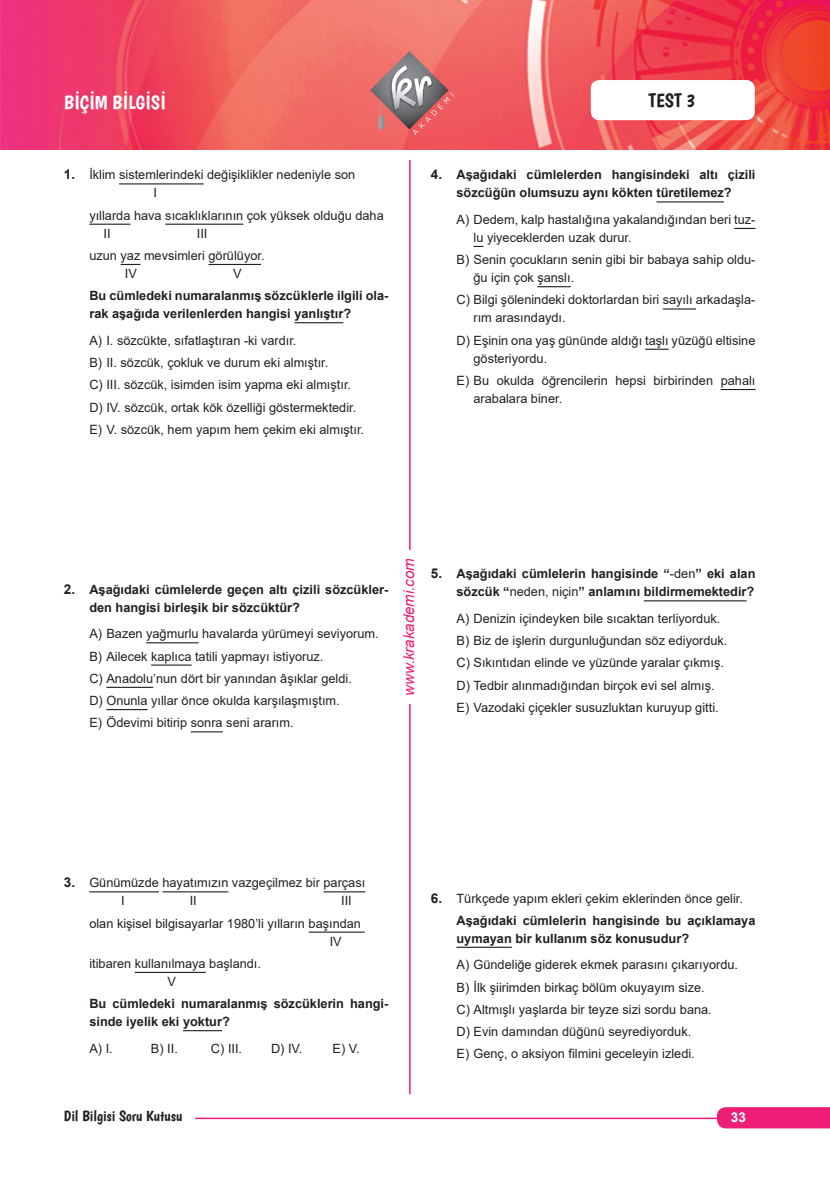
<style>
.page{position:relative;width:830px;height:1191px;background:#fff}
.page>*{position:absolute;margin:0;border:0;box-sizing:border-box;transform-origin:0 0}
.t1{font:19.5px "Boogaloo";color:#fff}
.t2{font:19.5px "Boogaloo";color:#231f20}
.t3{font:15px "Boogaloo";color:#231f20}
.t4{font:italic 15px "Arial";color:#ee1e76}
.t5{font:700 13.5px "Arial";color:#fff}
.tek_sık{font:12.75px/18px "Arial";color:#231f20}
.Soru{font:700 12.75px/18px "Arial";color:#231f20}
.Soru_metni{font:12.75px "Arial";color:#231f20}
._5_li_şık{font:12.75px "Arial";color:#231f20}
.s1{font-weight:700;font-size:13.5px}
.s2{font-size:13.5px}
.s3{font-weight:400}
</style>
<div class="page">
<hr style="left:409px;top:160px;width:1px;height:934px;background:#ee1e76">
<div style="left:395px;top:550px;width:26px;height:153px;background:#fff"></div>
<svg style="left:716px;top:1107px;width:113px;height:21px;background:#ee2479"></svg>
<img style="left:0;top:0;width:829px;height:150px">
<div style="left:590px;top:80px;width:164px;height:40px;background:#fff;border-radius:9px"></div>
<svg style="left:370px;top:51px;width:84px;height:84px;background:#c37878"></svg>
<hr style="left:195px;top:1117px;width:523px;height:2px;background:#ee1e76">
<hr style="left:119px;top:183px;width:84px;height:1px;background:#231f20">
<hr style="left:89px;top:224px;width:41px;height:1px;background:#231f20">
<hr style="left:165px;top:224px;width:78px;height:1px;background:#231f20">
<svg style="left:120px;top:264px;width:20px;height:1px"></svg>
<hr style="left:208px;top:264px;width:53px;height:1px;background:#231f20">
<hr style="left:294px;top:322px;width:49px;height:1px;background:#231f20">
<hr style="left:146px;top:642px;width:52px;height:1px;background:#231f20">
<hr style="left:151px;top:664px;width:40px;height:1px;background:#231f20">
<hr style="left:106px;top:687px;width:47px;height:1px;background:#231f20">
<hr style="left:106px;top:709px;width:41px;height:1px;background:#231f20">
<hr style="left:191px;top:731px;width:32px;height:1px;background:#231f20">
<hr style="left:89px;top:891px;width:70px;height:1px;background:#231f20">
<hr style="left:162px;top:891px;width:66px;height:1px;background:#231f20">
<hr style="left:323px;top:891px;width:42px;height:1px;background:#231f20">
<hr style="left:308px;top:931px;width:56px;height:1px;background:#231f20">
<hr style="left:135px;top:971px;width:71px;height:2px;background:#231f20">
<hr style="left:183px;top:1030px;width:39px;height:1px;background:#231f20">
<hr style="left:656px;top:201px;width:67px;height:1px;background:#231f20">
<svg style="left:734px;top:228px;width:21px;height:1px"></svg>
<hr style="left:537px;top:286px;width:33px;height:1px;background:#231f20">
<hr style="left:662px;top:308px;width:33px;height:1px;background:#231f20">
<svg style="left:645px;top:349px;width:23px;height:1px"></svg>
<hr style="left:720px;top:389px;width:35px;height:1px;background:#231f20">
<hr style="left:643px;top:600px;width:103px;height:1px;background:#231f20">
<hr style="left:456px;top:946px;width:55px;height:2px;background:#231f20">
<h1 class="t1" style="left:64px;top:91px;width:103px">BİÇİM BİLGİSİ</h1>
<h1 class="t2" style="left:648px;top:89px;width:49px">TEST 3</h1>
<p class="tek_sık" style="left:64px;top:166px;width:293px"><span class="s1">1.</span> İklim sistemlerindeki değişiklikler nedeniyle son</p>
<p class="Soru_metni" style="left:153px;top:184px;width:5px">I</p>
<p class="Soru_metni" style="left:89px;top:206px;width:296px">yıllarda hava sıcaklıklarının çok yüksek olduğu daha</p>
<p class="Soru_metni" style="left:103px;top:224px;width:9px">II</p>
<p class="Soru_metni" style="left:197px;top:224px;width:12px">III</p>
<p class="Soru_metni" style="left:89px;top:247px;width:177px">uzun yaz mevsimleri görülüyor.</p>
<p class="Soru_metni" style="left:125px;top:265px;width:14px">IV</p>
<p class="Soru_metni" style="left:233px;top:265px;width:10px">V</p>
<p class="Soru" style="left:89px;top:287px;width:300px">Bu cümledeki numaralanmış sözcüklerle ilgili ola&shy;rak aşağıda verilenlerden hangisi yanlıştır?</p>
<p class="tek_sık" style="left:89px;top:331px;width:208px">A) I. sözcükte, sıfatlaştıran -ki vardır.</p>
<p class="tek_sık" style="left:89px;top:353px;width:240px">B) II. sözcük, çokluk ve durum eki almıştır.</p>
<p class="tek_sık" style="left:89px;top:376px;width:263px">C) III. sözcük, isimden isim yapma eki almıştır.</p>
<p class="tek_sık" style="left:89px;top:398px;width:268px">D) IV. sözcük, ortak kök özelliği göstermektedir.</p>
<p class="tek_sık" style="left:89px;top:420px;width:276px">E) V. sözcük, hem yapım hem çekim eki almıştır.</p>
<p class="Soru" style="left:431px;top:166px;width:326px;text-align:center"><span class="s2">4.</span> Aşağıdaki cümlelerden hangisindeki altı çizili sözcüğün olumsuzu aynı kökten türetilemez?</p>
<p class="tek_sık" style="left:473px;top:210px;width:283px;text-indent:-17px">A) Dedem, kalp hastalığına yakalandığından beri tuz&shy;lu yiyeceklerden uzak durur.</p>
<p class="tek_sık" style="left:473px;top:251px;width:283px;text-indent:-17px">B) Senin çocukların senin gibi bir babaya sahip oldu&shy;ğu için çok şanslı.</p>
<p class="tek_sık" style="left:473px;top:291px;width:283px;text-indent:-17px">C) Bilgi şölenindeki doktorlardan biri sayılı arkadaşla&shy;rım arasındaydı.</p>
<p class="tek_sık" style="left:473px;top:331px;width:283px;text-indent:-17px">D) Eşinin ona yaş gününde aldığı taşlı yüzüğü eltisine gösteriyordu.</p>
<p class="tek_sık" style="left:473px;top:371px;width:283px;text-indent:-17px">E) Bu okulda öğrencilerin hepsi birbirinden pahalı arabalara biner.</p>
<p class="Soru" style="left:89px;top:580px;width:300px;text-indent:-26px"><span class="s2">2.</span> Aşağıdaki cümlelerde geçen altı çizili sözcükler&shy;den hangisi birleşik bir sözcüktür?</p>
<p class="tek_sık" style="left:89px;top:625px;width:291px">A) Bazen yağmurlu havalarda yürümeyi seviyorum.</p>
<p class="tek_sık" style="left:89px;top:647px;width:235px">B) Ailecek kaplıca tatili yapmayı istiyoruz.</p>
<p class="tek_sık" style="left:89px;top:669px;width:264px">C) Anadolu’nun dört bir yanından âşıklar geldi.</p>
<p class="tek_sık" style="left:89px;top:691px;width:252px">D) Onunla yıllar önce okulda karşılaşmıştım.</p>
<p class="tek_sık" style="left:89px;top:714px;width:206px">E) Ödevimi bitirip sonra seni ararım.</p>
<p class="t4" style="left:399px;top:696px;width:139px;rotate:-90deg">www.krakademi.com</p>
<p class="Soru" style="left:431px;top:565px;width:326px;text-align:right"><span class="s2">5.</span> Aşağıdaki cümlelerin hangisinde “<span class="s3">-den</span>” eki alan sözcük “<span class="s3">neden, niçin</span>” anlamını bildirmemektedir?</p>
<p class="tek_sık" style="left:456px;top:609px;width:265px">A) Denizin içindeyken bile sıcaktan terliyorduk.</p>
<p class="tek_sık" style="left:456px;top:631px;width:272px">B) Biz de işlerin durgunluğundan söz ediyorduk.</p>
<p class="tek_sık" style="left:456px;top:654px;width:269px">C) Sıkıntıdan elinde ve yüzünde yaralar çıkmış.</p>
<p class="tek_sık" style="left:456px;top:676px;width:259px">D) Tedbir alınmadığından birçok evi sel almış.</p>
<p class="tek_sık" style="left:456px;top:698px;width:263px">E) Vazodaki çiçekler susuzluktan kuruyup gitti.</p>
<p class="tek_sık" style="left:64px;top:873px;width:303px"><span class="s1">3.</span> Günümüzde hayatımızın vazgeçilmez bir parçası</p>
<p class="Soru_metni" style="left:121px;top:892px;width:5px">I</p>
<p class="Soru_metni" style="left:190px;top:892px;width:9px">II</p>
<p class="Soru_metni" style="left:341px;top:892px;width:12px">III</p>
<p class="Soru_metni" style="left:89px;top:914px;width:273px">olan kişisel bilgisayarlar 1980’li yılların başından</p>
<p class="Soru_metni" style="left:329px;top:932px;width:14px">IV</p>
<p class="Soru_metni" style="left:89px;top:954px;width:173px">itibaren kullanılmaya başlandı.</p>
<p class="Soru_metni" style="left:167px;top:972px;width:10px">V</p>
<p class="Soru" style="left:89px;top:994px;width:300px">Bu cümledeki numaralanmış sözcüklerin hangi&shy;sinde iyelik eki yoktur?</p>
<p class="_5_li_şık" style="left:89px;top:1039px;width:25px">A) I.</p>
<p class="_5_li_şık" style="left:151px;top:1039px;width:28px">B) II.</p>
<p class="_5_li_şık" style="left:211px;top:1039px;width:33px">C) III.</p>
<p class="_5_li_şık" style="left:271px;top:1039px;width:33px">D) IV.</p>
<p class="_5_li_şık" style="left:332px;top:1039px;width:29px">E) V.</p>
<p class="t3" style="left:64px;top:1107px;width:120px">Dil Bilgisi Soru Kutusu</p>
<p class="tek_sık" style="left:431px;top:889px;width:313px"><span class="s1">6.</span> Türkçede yapım ekleri çekim eklerinden önce gelir.</p>
<p class="Soru" style="left:456px;top:911px;width:300px">Aşağıdaki cümlelerin hangisinde bu açıklamaya uymayan bir kullanım söz konusudur?</p>
<p class="tek_sık" style="left:456px;top:955px;width:283px">A) Gündeliğe giderek ekmek parasını çıkarıyordu.</p>
<p class="tek_sık" style="left:456px;top:978px;width:249px">B) İlk şiirimden birkaç bölüm okuyayım size.</p>
<p class="tek_sık" style="left:456px;top:1000px;width:257px">C) Altmışlı yaşlarda bir teyze sizi sordu bana.</p>
<p class="tek_sık" style="left:456px;top:1022px;width:236px">D) Evin damından düğünü seyrediyorduk.</p>
<p class="tek_sık" style="left:456px;top:1044px;width:240px">E) Genç, o aksiyon filmini geceleyin izledi.</p>
<p class="t5" style="left:730px;top:1108px;width:17px">33</p>
</div>
